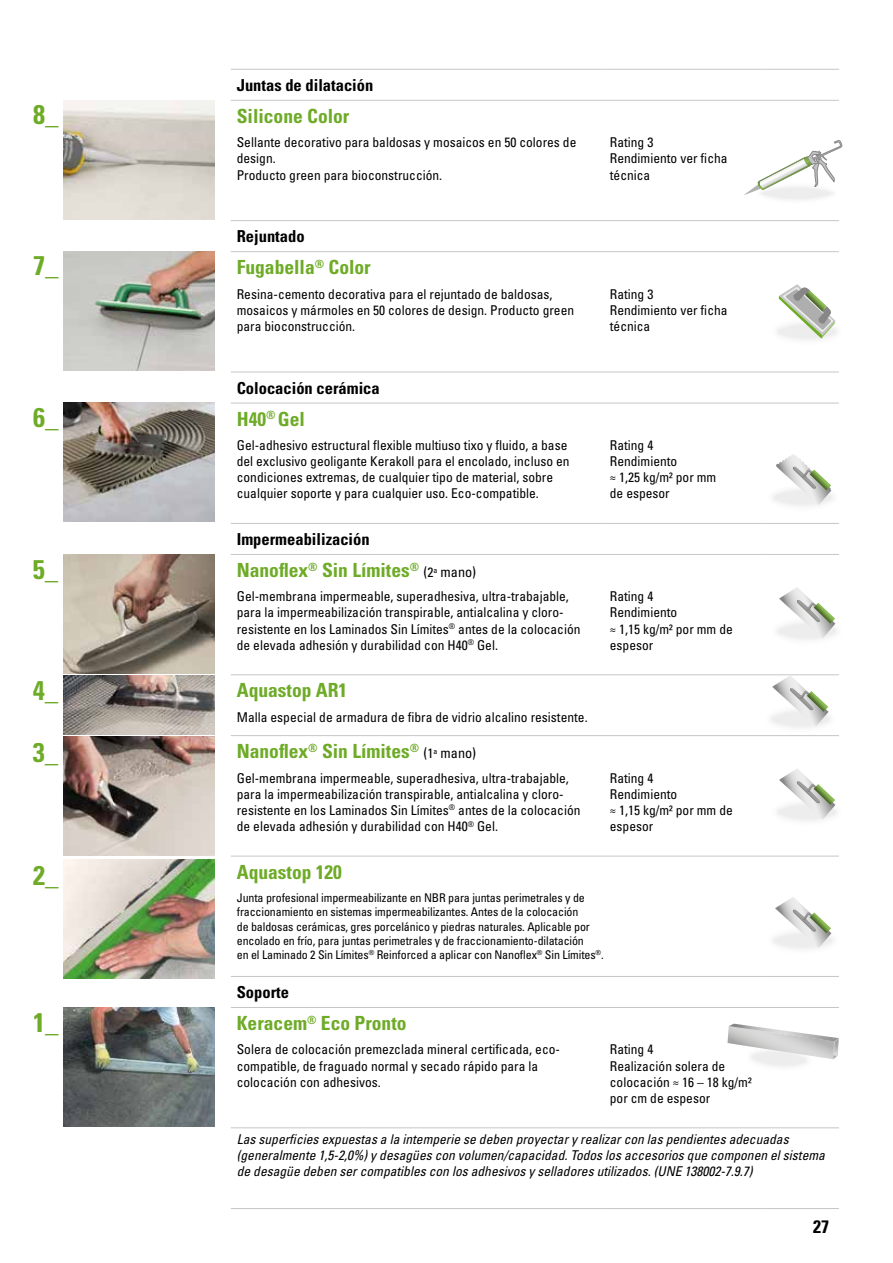
<style>
.page{position:relative;width:893px;height:1263px;background:#fff}
.page>*{position:absolute;margin:0;border:0;box-sizing:border-box;transform-origin:0 0}
.t1{font:700 condensed 27px "Univers LT Std";color:#6eab27}
.t2{font:700 condensed 19.5px "Univers LT Std";color:#6eab27}
.t3{font:700 condensed 18px "Univers LT Std";color:#000}
.t4{font:700 condensed 16.5px "Univers LT Std";color:#000}
.t5{font:condensed 14.25px "Univers LT Std";color:#000}
.t6{font:condensed 13.5px/16.2px "Univers LT Std";color:#000}
.t7{font:italic condensed 13.5px/16.2px "Univers LT Std";color:#000}
.t8{font:condensed 12px/14.4px "Univers LT Std";letter-spacing:-.01em;color:#000}
.s1{font-size:13.5px}
</style>
<div class="page">
<hr style="left:231px;top:69px;width:373px;height:1px;background:#c6c6c6">
<hr style="left:604px;top:69px;width:161px;height:1px;background:#c6c6c6">
<hr style="left:765px;top:69px;width:74px;height:1px;background:#c6c6c6">
<hr style="left:231px;top:100px;width:373px;height:1px;background:#c6c6c6">
<hr style="left:604px;top:100px;width:161px;height:1px;background:#c6c6c6">
<hr style="left:765px;top:100px;width:74px;height:1px;background:#c6c6c6">
<hr style="left:231px;top:220px;width:373px;height:1px;background:#c6c6c6">
<hr style="left:231px;top:251px;width:373px;height:1px;background:#c6c6c6">
<hr style="left:604px;top:220px;width:161px;height:1px;background:#c6c6c6">
<hr style="left:604px;top:251px;width:161px;height:1px;background:#c6c6c6">
<hr style="left:765px;top:220px;width:74px;height:1px;background:#c6c6c6">
<hr style="left:765px;top:251px;width:74px;height:1px;background:#c6c6c6">
<hr style="left:231px;top:403px;width:373px;height:1px;background:#c6c6c6">
<hr style="left:604px;top:403px;width:161px;height:1px;background:#c6c6c6">
<hr style="left:765px;top:403px;width:74px;height:1px;background:#c6c6c6">
<hr style="left:231px;top:372px;width:373px;height:1px;background:#c6c6c6">
<hr style="left:231px;top:523px;width:373px;height:1px;background:#c6c6c6">
<hr style="left:604px;top:372px;width:161px;height:1px;background:#c6c6c6">
<hr style="left:604px;top:523px;width:161px;height:1px;background:#c6c6c6">
<hr style="left:765px;top:372px;width:74px;height:1px;background:#c6c6c6">
<hr style="left:765px;top:523px;width:74px;height:1px;background:#c6c6c6">
<hr style="left:231px;top:554px;width:373px;height:1px;background:#c6c6c6">
<hr style="left:231px;top:735px;width:373px;height:1px;background:#c6c6c6">
<hr style="left:231px;top:976px;width:373px;height:1px;background:#c6c6c6">
<hr style="left:604px;top:554px;width:161px;height:1px;background:#c6c6c6">
<hr style="left:604px;top:735px;width:161px;height:1px;background:#c6c6c6">
<hr style="left:604px;top:976px;width:161px;height:1px;background:#c6c6c6">
<hr style="left:765px;top:554px;width:74px;height:1px;background:#c6c6c6">
<hr style="left:765px;top:735px;width:74px;height:1px;background:#c6c6c6">
<hr style="left:765px;top:976px;width:74px;height:1px;background:#c6c6c6">
<hr style="left:231px;top:674px;width:373px;height:1px;background:#c6c6c6">
<hr style="left:231px;top:856px;width:373px;height:1px;background:#c6c6c6">
<hr style="left:231px;top:1007px;width:373px;height:1px;background:#c6c6c6">
<hr style="left:604px;top:674px;width:161px;height:1px;background:#c6c6c6">
<hr style="left:604px;top:856px;width:161px;height:1px;background:#c6c6c6">
<hr style="left:604px;top:1007px;width:161px;height:1px;background:#c6c6c6">
<hr style="left:765px;top:674px;width:74px;height:1px;background:#c6c6c6">
<hr style="left:765px;top:856px;width:74px;height:1px;background:#c6c6c6">
<hr style="left:765px;top:1007px;width:74px;height:1px;background:#c6c6c6">
<hr style="left:231px;top:1208px;width:373px;height:1px;background:#c6c6c6">
<hr style="left:604px;top:1208px;width:161px;height:1px;background:#c6c6c6">
<hr style="left:765px;top:1208px;width:74px;height:1px;background:#c6c6c6">
<hr style="left:231px;top:1127px;width:373px;height:1px;background:#c6c6c6">
<hr style="left:604px;top:1127px;width:161px;height:1px;background:#c6c6c6">
<hr style="left:765px;top:1127px;width:74px;height:1px;background:#c6c6c6">
<svg style="left:779px;top:284px;width:56px;height:55px"></svg>
<div style="left:771px;top:616px;width:72px;height:30px;background:#fbfbfb;border-radius:50%"></div>
<svg style="left:779px;top:587px;width:56px;height:51px"></svg>
<svg style="left:779px;top:769px;width:56px;height:51px"></svg>
<img style="left:64px;top:100px;width:151px;height:119px">
<img style="left:64px;top:251px;width:151px;height:119px">
<img style="left:64px;top:555px;width:151px;height:119px">
<img style="left:64px;top:1007px;width:151px;height:119px">
<svg style="left:727px;top:1024px;width:112px;height:43px"></svg>
<div style="left:767px;top:483px;width:72px;height:29px;background:#fbfbfb;border-radius:50%"></div>
<svg style="left:776px;top:454px;width:55px;height:51px"></svg>
<img style="left:64px;top:737px;width:151px;height:119px">
<svg style="left:64px;top:675px;width:151px;height:60px;background:#968e88"></svg>
<div style="left:765px;top:704px;width:71px;height:30px;background:#fbfbfb;border-radius:50%"></div>
<svg style="left:772px;top:675px;width:57px;height:51px"></svg>
<svg style="left:775px;top:897px;width:56px;height:51px"></svg>
<img style="left:64px;top:402px;width:151px;height:119px">
<div style="left:756px;top:182px;width:81px;height:23px;background:#f8f8f8;border-radius:50%"></div>
<svg style="left:744px;top:140px;width:98px;height:55px"></svg>
<img style="left:64px;top:860px;width:151px;height:119px">
<h1 class="t1" style="left:33px;top:98px;width:27px">8_</h1>
<h1 class="t1" style="left:33px;top:249px;width:27px">7_</h1>
<h1 class="t1" style="left:33px;top:401px;width:27px">6_</h1>
<h1 class="t1" style="left:33px;top:553px;width:27px">5_</h1>
<h1 class="t1" style="left:33px;top:673px;width:27px">4_</h1>
<h1 class="t1" style="left:33px;top:736px;width:27px">3_</h1>
<h1 class="t1" style="left:33px;top:859px;width:27px">2_</h1>
<h1 class="t1" style="left:33px;top:1006px;width:27px">1_</h1>
<p class="t4" style="left:237px;top:75px;width:138px">Juntas de dilatación</p>
<h2 class="t2" style="left:237px;top:104px;width:114px">Silicone Color</h2>
<p class="t6" style="left:237px;top:134px;width:341px">Sellante decorativo para baldosas y mosaicos en 50 colores de design.<br>Producto green para bioconstrucción.</p>
<p class="t6" style="left:610px;top:134px;width:119px">Rating 3<br>Rendimiento ver ficha técnica</p>
<p class="t4" style="left:237px;top:226px;width:69px">Rejuntado</p>
<h2 class="t2" style="left:237px;top:255px;width:136px">Fugabella<sup>®</sup> Color</h2>
<p class="t6" style="left:237px;top:285px;width:339px">Resina-cemento decorativa para el rejuntado de baldosas, mosaicos y mármoles en 50 colores de design. Producto green para bioconstrucción.</p>
<p class="t6" style="left:610px;top:285px;width:119px">Rating 3<br>Rendimiento ver ficha técnica</p>
<p class="t4" style="left:237px;top:377px;width:145px">Colocación cerámica</p>
<h2 class="t2" style="left:237px;top:407px;width:70px">H40<sup>®</sup> Gel</h2>
<p class="t6" style="left:237px;top:437px;width:334px">Gel-adhesivo estructural flexible multiuso tixo y fluido, a base del exclusivo geoligante Kerakoll para el encolado, incluso en condiciones extremas, de cualquier tipo de material, sobre cualquier soporte y para cualquier uso. Eco-compatible.</p>
<p class="t6" style="left:610px;top:437px;width:108px">Rating 4<br>Rendimiento<br>≈ 1,25 kg/m² por mm de espesor</p>
<p class="t4" style="left:237px;top:529px;width:134px">Impermeabilización</p>
<h2 class="t2" style="left:237px;top:558px;width:184px">Nanoflex<sup>®</sup> Sin Límites<sup>®</sup></h2>
<p class="t5" style="left:424px;top:563px;width:54px">(<span class="s1">2</span><sup>a</sup> mano)</p>
<p class="t6" style="left:237px;top:588px;width:345px">Gel-membrana impermeable, superadhesiva, ultra-trabajable, para la impermeabilización transpirable, antialcalina y cloro&shy;resistente en los Laminados Sin Límites<sup>®</sup> antes de la colocación de elevada adhesión y durabilidad con H40<sup>®</sup> Gel.</p>
<p class="t6" style="left:610px;top:588px;width:125px">Rating 4<br>Rendimiento<br>≈ 1,15 kg/m² por mm de espesor</p>
<h2 class="t2" style="left:237px;top:678px;width:112px">Aquastop AR1</h2>
<p class="t6" style="left:237px;top:708px;width:352px">Malla especial de armadura de fibra de vidrio alcalino resistente.</p>
<h2 class="t2" style="left:237px;top:739px;width:184px">Nanoflex<sup>®</sup> Sin Límites<sup>®</sup></h2>
<p class="t5" style="left:424px;top:744px;width:54px">(<span class="s1">1</span><sup>a</sup> mano)</p>
<p class="t6" style="left:237px;top:769px;width:345px">Gel-membrana impermeable, superadhesiva, ultra-trabajable, para la impermeabilización transpirable, antialcalina y cloro&shy;resistente en los Laminados Sin Límites<sup>®</sup> antes de la colocación de elevada adhesión y durabilidad con H40<sup>®</sup> Gel.</p>
<p class="t6" style="left:610px;top:769px;width:125px">Rating 4<br>Rendimiento<br>≈ 1,15 kg/m² por mm de espesor</p>
<h2 class="t2" style="left:237px;top:860px;width:107px">Aquastop 120</h2>
<p class="t8" style="left:237px;top:890px;width:369px">Junta profesional impermeabilizante en NBR para juntas perimetrales y de fraccionamiento en sistemas impermeabilizantes. Antes de la colocación<br>de baldosas cerámicas, gres porcelánico y piedras naturales. Aplicable por encolado en frío, para juntas perimetrales y de fraccionamiento-dilatación<br>en el Laminado 2 Sin Límites<sup>®</sup> Reinforced a aplicar con Nanoflex<sup>®</sup> Sin Límites<sup>®</sup>.</p>
<p class="t4" style="left:237px;top:982px;width:54px">Soporte</p>
<h2 class="t2" style="left:237px;top:1011px;width:171px">Keracem<sup>®</sup> Eco Pronto</h2>
<p class="t6" style="left:237px;top:1041px;width:325px">Solera de colocación premezclada mineral certificada, eco&shy;compatible, de fraguado normal y secado rápido para la colocación con adhesivos.</p>
<p class="t6" style="left:610px;top:1041px;width:143px">Rating 4<br>Realización solera de colocación ≈ 16 – 18 kg/m² por cm de espesor</p>
<p class="t7" style="left:237px;top:1131px;width:590px">Las superficies expuestas a la intemperie se deben proyectar y realizar con las pendientes adecuadas (generalmente 1,5-2,0%) y desagües con volumen/capacidad. Todos los accesorios que componen el sistema de desagüe deben ser compatibles con los adhesivos y selladores utilizados. (UNE 138002-7.9.7)</p>
<h3 class="t3" style="left:813px;top:1216px;width:17px">27</h3>
</div>
